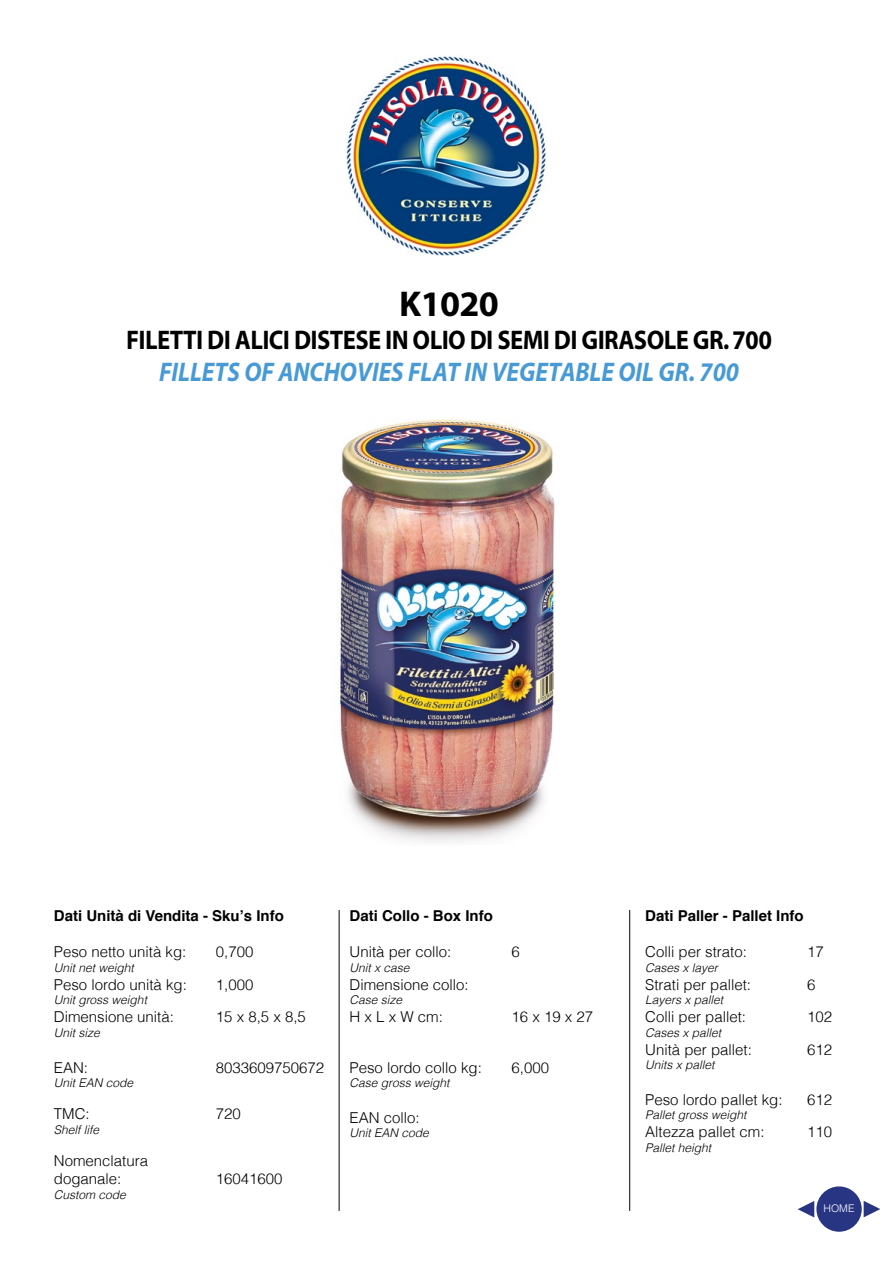
<style>
.page{position:relative;width:893px;height:1263px;background:#fff}
.page>*{position:absolute;margin:0;border:0;box-sizing:border-box;transform-origin:0 0}
.t1{font:36px "Myriad Headline";color:#000}
.t2{font:27px "Myriad Headline";color:#000;scale:.9 1}
.t3{font:27px "Myriad MM It 700 600";color:#479ad5;scale:.9 1}
.t4{font:300 15px/18px "Helvetica";color:#000}
.t5{font:700 15px "Helvetica";color:#000}
.t6{font:italic 300 12px "Helvetica";color:#000}
.t7{font:300 10.5px "Helvetica";color:#fff}
</style>
<div class="page">
<img style="left:337px;top:419px;width:219px;height:423px">
<img style="left:347px;top:56px;width:199px;height:199px">
<hr style="left:339px;top:910px;width:1px;height:301px;background:#000">
<hr style="left:629px;top:910px;width:1px;height:301px;background:#000">
<div style="left:816px;top:1186px;width:46px;height:46px;background:#283583;border-radius:50%"></div>
<svg style="left:864px;top:1201px;width:16px;height:16px"></svg>
<svg style="left:798px;top:1201px;width:16px;height:16px"></svg>
<h1 class="t1" style="left:400px;top:285px;width:101px">K1020</h1>
<h2 class="t2" style="left:127px;top:326px;width:718px">FILETTI DI ALICI DISTESE IN OLIO DI SEMI DI GIRASOLE GR. 700</h2>
<h2 class="t3" style="left:159px;top:359px;width:646px">FILLETS OF ANCHOVIES FLAT IN VEGETABLE OIL GR. 700</h2>
<p class="t5" style="left:54px;top:904px;width:232px">Dati Unità di Vendita - Sku’s Info</p>
<p class="t4" style="left:54px;top:943px;width:134px">Peso netto unità kg:</p>
<p class="t4" style="left:216px;top:943px;width:39px">0,700</p>
<p class="t6" style="left:54px;top:960px;width:82px">Unit net weight</p>
<p class="t4" style="left:54px;top:975px;width:135px">Peso lordo unità kg:</p>
<p class="t4" style="left:216px;top:975px;width:39px">1,000</p>
<p class="t6" style="left:54px;top:992px;width:95px">Unit gross weight</p>
<p class="t4" style="left:54px;top:1008px;width:122px">Dimensione unità:</p>
<p class="t4" style="left:216px;top:1008px;width:92px">15 x 8,5 x 8,5</p>
<p class="t6" style="left:54px;top:1025px;width:48px">Unit size</p>
<p class="t4" style="left:54px;top:1058px;width:36px">EAN:</p>
<p class="t4" style="left:216px;top:1058px;width:110px">8033609750672</p>
<p class="t6" style="left:54px;top:1075px;width:81px">Unit EAN code</p>
<p class="t4" style="left:54px;top:1105px;width:37px">TMC:</p>
<p class="t4" style="left:216px;top:1105px;width:27px">720</p>
<p class="t6" style="left:54px;top:1122px;width:47px">Shelf life</p>
<p class="t4" style="left:54px;top:1152px;width:96px">Nomenclatura doganale:</p>
<p class="t4" style="left:216px;top:1170px;width:68px">16041600</p>
<p class="t6" style="left:54px;top:1187px;width:74px">Custom code</p>
<p class="t5" style="left:350px;top:904px;width:145px">Dati Collo - Box Info</p>
<p class="t4" style="left:350px;top:943px;width:103px">Unità per collo:</p>
<p class="t4" style="left:512px;top:943px;width:10px">6</p>
<p class="t6" style="left:350px;top:960px;width:62px">Unit x case</p>
<p class="t4" style="left:350px;top:975px;width:121px">Dimensione collo:</p>
<p class="t6" style="left:350px;top:992px;width:54px">Case size</p>
<p class="t4" style="left:350px;top:1008px;width:95px">H x L x W cm:</p>
<p class="t4" style="left:512px;top:1008px;width:83px">16 x 19 x 27</p>
<p class="t4" style="left:350px;top:1058px;width:134px">Peso lordo collo kg:</p>
<p class="t4" style="left:512px;top:1058px;width:39px">6,000</p>
<p class="t6" style="left:350px;top:1075px;width:101px">Case gross weight</p>
<p class="t4" style="left:350px;top:1108px;width:72px">EAN collo:</p>
<p class="t6" style="left:350px;top:1125px;width:81px">Unit EAN code</p>
<p class="t5" style="left:645px;top:904px;width:160px">Dati Paller - Pallet Info</p>
<p class="t4" style="left:645px;top:943px;width:103px">Colli per strato:</p>
<p class="t4" style="left:807px;top:943px;width:18px">17</p>
<p class="t6" style="left:645px;top:960px;width:74px">Cases x layer</p>
<p class="t4" style="left:645px;top:975px;width:107px">Strati per pallet:</p>
<p class="t4" style="left:807px;top:975px;width:10px">6</p>
<p class="t6" style="left:645px;top:992px;width:80px">Layers x pallet</p>
<p class="t4" style="left:645px;top:1008px;width:102px">Colli per pallet:</p>
<p class="t4" style="left:807px;top:1008px;width:27px">102</p>
<p class="t6" style="left:645px;top:1025px;width:78px">Cases x pallet</p>
<p class="t4" style="left:645px;top:1040px;width:108px">Unità per pallet:</p>
<p class="t4" style="left:807px;top:1040px;width:27px">612</p>
<p class="t6" style="left:645px;top:1057px;width:71px">Units x pallet</p>
<p class="t4" style="left:645px;top:1090px;width:139px">Peso lordo pallet kg:</p>
<p class="t4" style="left:807px;top:1090px;width:27px">612</p>
<p class="t6" style="left:645px;top:1107px;width:103px">Pallet gross weight</p>
<p class="t4" style="left:645px;top:1123px;width:121px">Altezza pallet cm:</p>
<p class="t4" style="left:807px;top:1123px;width:27px">110</p>
<p class="t6" style="left:645px;top:1140px;width:68px">Pallet height</p>
<p class="t7" style="left:823px;top:1202px;width:32px">HOME</p>
</div>
